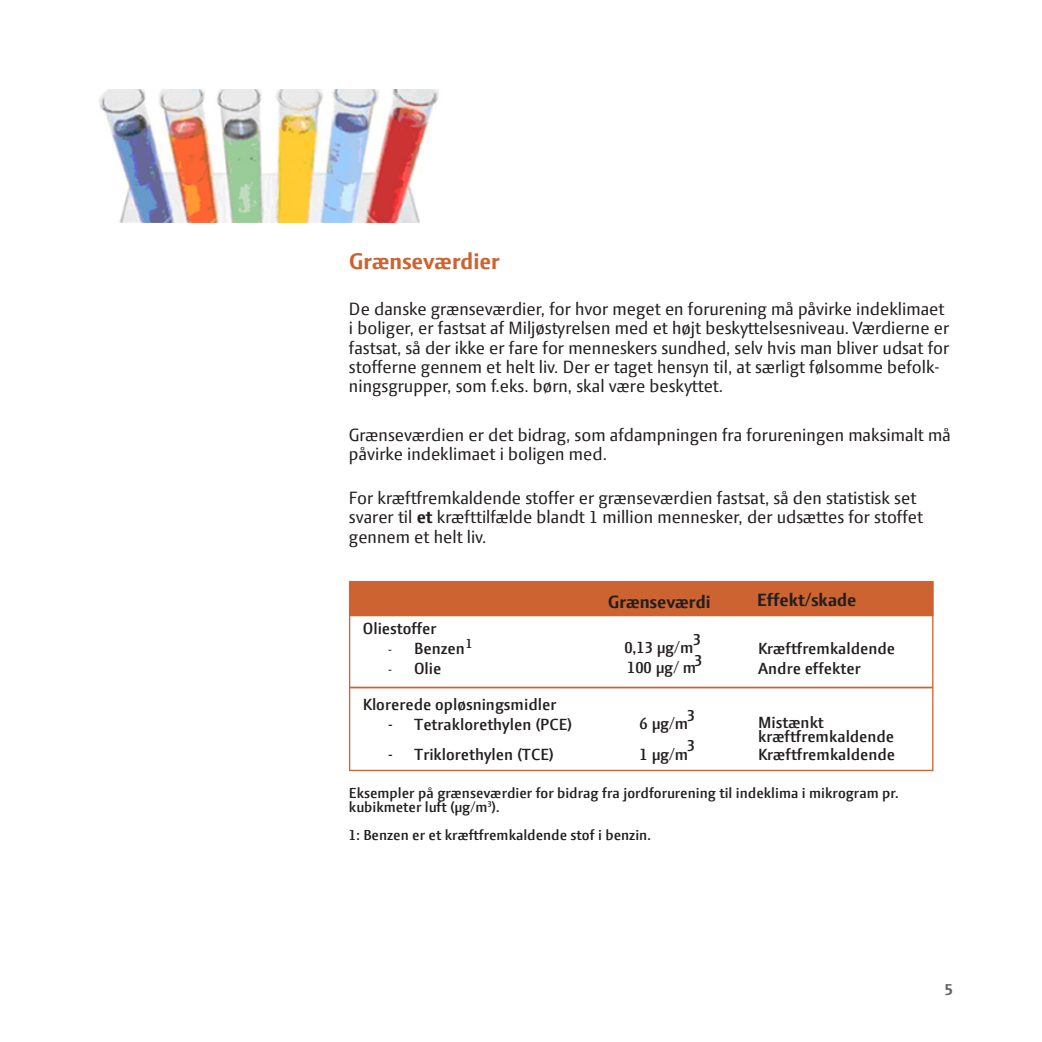
<style>
.page{position:relative;width:1042px;height:1042px;background:#fff}
.page>*{position:absolute;margin:0;border:0;box-sizing:border-box;transform-origin:0 0}
.Underrubrik{font:700 24.5px "Press Sans";color:#cc6330}
.brød{font:19.25px/19.2px "Press Sans";color:#231f20}
.t1{font:700 19.25px "Press Sans";color:#231f20}
.t2{font:600 17.5px/20.8px "Press Sans";color:#231f20}
.t3{font:700 17.5px "Press Sans";color:#636366}
.Figurtekst{font:600 15.75px/14px "Press Sans";color:#231f20}
.s1{font-weight:700}
.s2{font-size:14.17px}
</style>
<div class="page">
<img style="left:99px;top:89px;width:340px;height:134px">
<div style="left:350px;top:581px;width:583px;height:34px;background:#cc6330"></div>
<div style="left:349px;top:581px;width:584px;height:35px;border:1px solid #cc6330"></div>
<hr style="left:350px;top:686px;width:583px;height:2px;background:#cc6330">
<p class="Underrubrik" style="left:349px;top:249px;width:152px">Grænseværdier</p>
<p class="brød" style="left:349px;top:301px;width:602px">De danske grænseværdier, for hvor meget en forurening må påvirke indeklimaet i boliger, er fastsat af Miljøstyrelsen med et højt beskyttelsesniveau. Værdierne er fastsat, så der ikke er fare for menneskers sundhed, selv hvis man bliver udsat for stofferne gennem et helt liv. Der er taget hensyn til, at særligt følsomme befolk&shy;ningsgrupper, som f.eks. børn, skal være beskyttet.</p>
<p class="brød" style="left:349px;top:427px;width:603px">Grænseværdien er det bidrag, som afdampningen fra forureningen maksimalt må påvirke indeklimaet i boligen med.</p>
<p class="brød" style="left:349px;top:490px;width:575px">For kræftfremkaldende stoffer er grænseværdien fastsat, så den statistisk set svarer til <span class="s1">et</span> kræfttilfælde blandt 1 million mennesker, der udsættes for stoffet gennem et helt liv.</p>
<p class="t2" style="left:363px;top:619px;width:75px">Oliestoffer</p>
<p class="t2" style="left:388px;top:638px;width:86px"><span class="s2">-</span> Benzen<sup>1</sup></p>
<p class="t2" style="left:388px;top:658px;width:54px"><span class="s2">-</span> Olie</p>
<p class="t2" style="left:363px;top:695px;width:195px">Klorerede opløsningsmidler</p>
<p class="t2" style="left:388px;top:714px;width:185px">- Tetraklorethylen (PCE)</p>
<p class="t2" style="left:388px;top:744px;width:167px">- Triklorethylen (TCE)</p>
<p class="t1" style="left:608px;top:592px;width:104px">Grænseværdi</p>
<p class="t1" style="left:757px;top:591px;width:101px">Effekt/skade</p>
<p class="t2" style="left:624px;top:637px;width:80px">0,13 µg/m3<br>100 µg/ m3</p>
<p class="t2" style="left:758px;top:639px;width:138px;line-height:19.6px">Kræftfremkaldende<br>Andre effekter</p>
<p class="t2" style="left:639px;top:708px;width:57px;line-height:31.2px">6 µg/m3<br>1 µg/m</p>
<p class="t2" style="left:687px;top:735px;width:10px">3</p>
<p class="t2" style="left:758px;top:716px;width:138px;line-height:14px">Mistænkt kræftfremkaldende</p>
<p class="t2" style="left:758px;top:744px;width:138px">Kræftfremkaldende</p>
<p class="Figurtekst" style="left:349px;top:786px;width:551px">Eksempler på grænseværdier for bidrag fra jordforurening til indeklima i mikrogram pr. kubikmeter luft (µg/m<sup>3</sup>).</p>
<p class="Figurtekst" style="left:349px;top:828px;width:303px">1: Benzen er et kræftfremkaldende stof i benzin.</p>
<p class="t3" style="left:944px;top:981px;width:10px">5</p>
</div>
